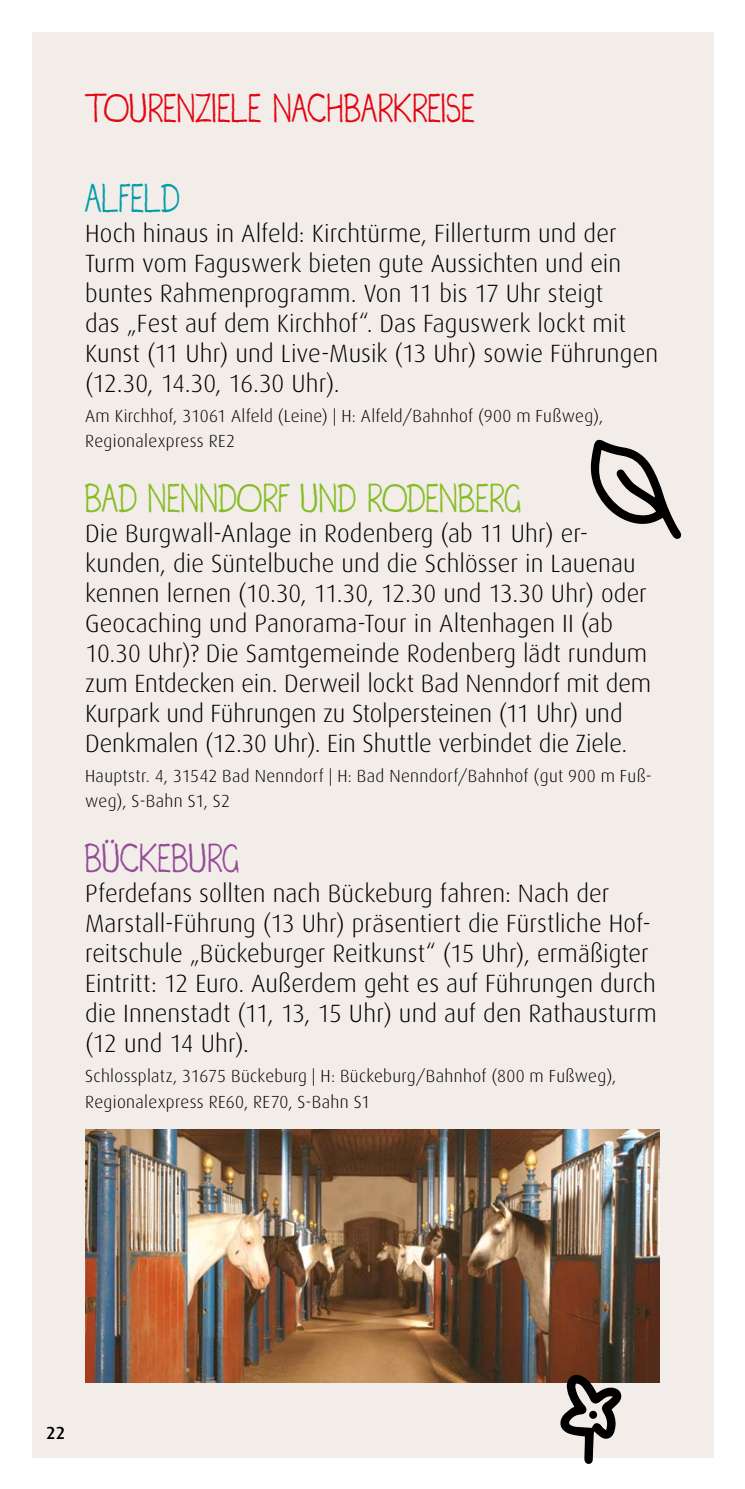
<style>
.page{position:relative;width:745px;height:1489px;background:#fff}
.page>*{position:absolute;margin:0;border:0;box-sizing:border-box;transform-origin:0 0}
.t1{font:40px "Irregularis";letter-spacing:.005em;color:#e30613}
.t2{font:40px "Irregularis";letter-spacing:.015em;color:#86bc25}
.t3{font:40px "Irregularis";letter-spacing:.005em;color:#954b97}
.t4{font:40px "Irregularis";letter-spacing:.005em;color:#009da8}
.t5{font:300 25px/30px "Dax";letter-spacing:.005em;color:#000}
.t6{font:300 17.5px/25px "Dax";letter-spacing:.02em;color:#000}
.t7{font:500 17.5px "Dax";color:#000}
</style>
<div class="page">
<div style="left:32px;top:32px;width:680px;height:1424px;background:#f3ede9"></div>
<img style="left:85px;top:1129px;width:574px;height:253px">
<svg style="left:590px;top:439px;width:91px;height:100px"></svg>
<svg style="left:557px;top:1371px;width:66px;height:92px"></svg>
<svg style="left:588px;top:1410px;width:8px;height:8px"></svg>
<h1 class="t1" style="left:85px;top:88px;width:391px">TOURENZIELE NACHBARKREISE</h1>
<h1 class="t4" style="left:85px;top:178px;width:95px">ALFELD</h1>
<p class="t5" style="left:85px;top:219px;width:574px">Hoch hinaus in Alfeld: Kirchtürme, Fillerturm und der Turm vom Faguswerk bieten gute Aussichten und ein buntes Rahmenprogramm. Von 11 bis 17 Uhr steigt<br>das „Fest auf dem Kirchhof“. Das Faguswerk lockt mit Kunst (11 Uhr) und Live-Musik (13 Uhr) sowie Führungen (12.30, 14.30, 16.30 Uhr).</p>
<p class="t6" style="left:85px;top:404px;width:519px">Am Kirchhof, 31061 Alfeld (Leine) | H: Alfeld/Bahnhof (900 m Fußweg),<br>Regionalexpress RE2</p>
<h1 class="t2" style="left:85px;top:478px;width:437px">BAD NENNDORF UND RODENBERG</h1>
<p class="t5" style="left:85px;top:519px;width:567px">Die Burgwall-Anlage in Rodenberg (ab 11 Uhr) er&shy;kunden, die Süntelbuche und die Schlösser in Lauenau kennen lernen (10.30, 11.30, 12.30 und 13.30 Uhr) oder Geocaching und Panorama-Tour in Altenhagen II (ab 10.30 Uhr)? Die Samtgemeinde Rodenberg lädt rundum zum Entdecken ein. Derweil lockt Bad Nenndorf mit dem Kurpark und Führungen zu Stolpersteinen (11 Uhr) und Denkmalen (12.30 Uhr). Ein Shuttle verbindet die Ziele.</p>
<p class="t6" style="left:85px;top:764px;width:568px">Hauptstr. 4, 31542 Bad Nenndorf | H: Bad Nenndorf/Bahnhof (gut 900 m Fuß&shy;weg), S-Bahn S1, S2</p>
<h1 class="t3" style="left:85px;top:838px;width:156px">BÜCKEBURG</h1>
<p class="t5" style="left:85px;top:879px;width:572px">Pferdefans sollten nach Bückeburg fahren: Nach der Marstall-Führung (13 Uhr) präsentiert die Fürstliche Hof&shy;reitschule „Bückeburger Reitkunst“ (15 Uhr), ermäßigter Eintritt: 12 Euro. Außerdem geht es auf Führungen durch die Innenstadt (11, 13, 15 Uhr) und auf den Rathausturm (12 und 14 Uhr).</p>
<p class="t6" style="left:85px;top:1064px;width:532px">Schlossplatz, 31675 Bückeburg | H: Bückeburg/Bahnhof (800 m Fußweg),<br>Regionalexpress RE60, RE70, S-Bahn S1</p>
<p class="t7" style="left:46px;top:1422px;width:21px">22</p>
</div>
